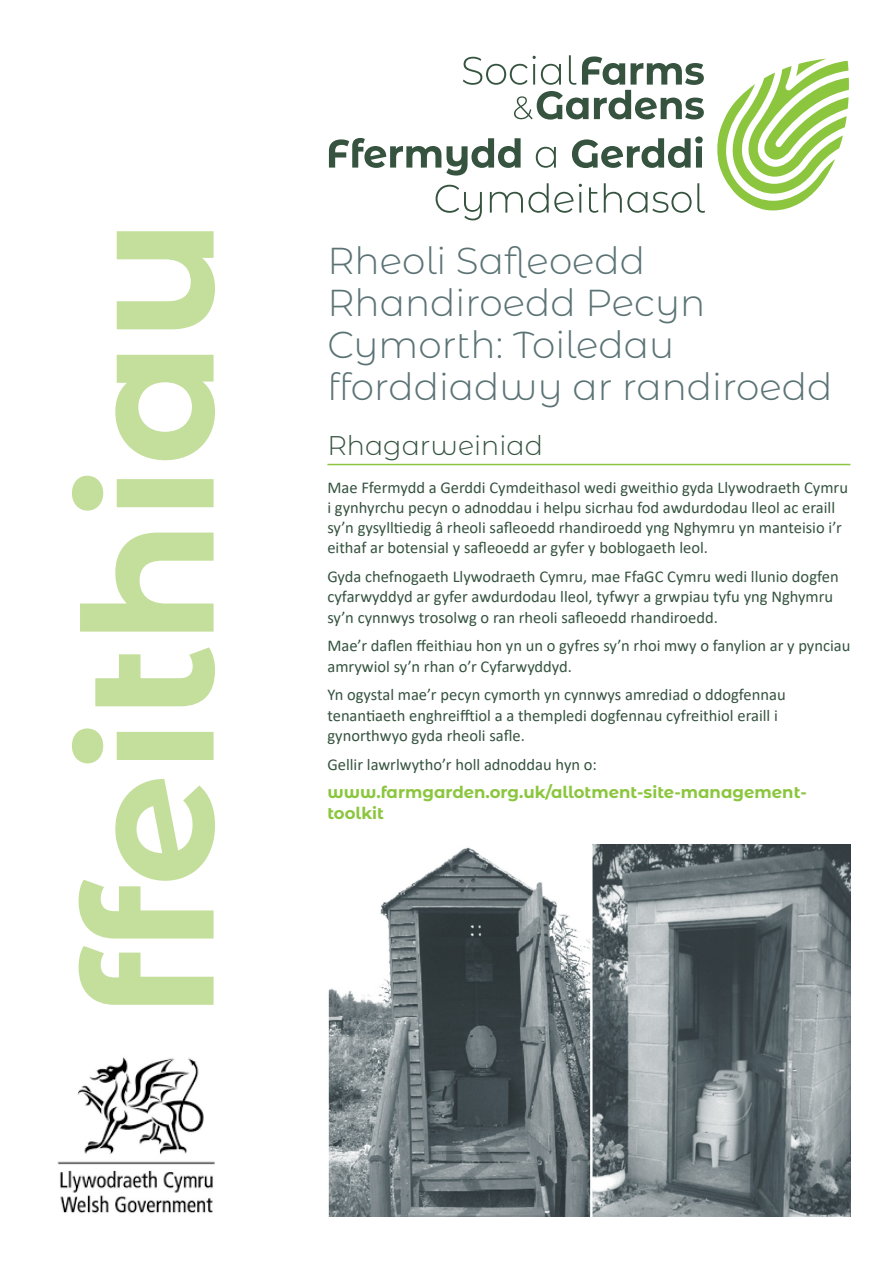
<style>
.page{position:relative;width:893px;height:1263px;background:#fff}
.page>*{position:absolute;margin:0;border:0;box-sizing:border-box;transform-origin:0 0}
.Title_in_sidebar{font:700 180px "Montserrat Alternates";color:#c4df9b}
.Main_heading{font:300 37.5px/42px "Montserrat Alternates";color:#5b7375}
.Sub_head_with_rule{font:300 27px "Montserrat Alternates";color:#35533f}
.paragraph{font:16.5px/20.2px "Calibri";color:#35533f}
.paragraph-2{font:700 16.5px/20.2px "Montserrat Alternates";color:#8bc63e}
</style>
<div class="page">
<svg style="left:717px;top:59px;width:132px;height:151px"></svg>
<svg style="left:463px;top:55px;width:241px;height:65px"></svg>
<svg style="left:329px;top:138px;width:192px;height:38px"></svg>
<svg style="left:536px;top:147px;width:20px;height:21px"></svg>
<svg style="left:572px;top:136px;width:131px;height:32px"></svg>
<svg style="left:436px;top:185px;width:46px;height:35px"></svg>
<svg style="left:490px;top:183px;width:92px;height:30px"></svg>
<svg style="left:589px;top:183px;width:116px;height:30px"></svg>
<hr style="left:327px;top:464px;width:523px;height:1px;background:#8bc63e">
<img style="left:57px;top:1057px;width:158px;height:156px">
<img style="left:328px;top:844px;width:522px;height:372px">
<p class="Title_in_sidebar" style="left:20px;top:1018px;width:801px;rotate:-90deg">ffeithiau</p>
<p class="Main_heading" style="left:327px;top:239px;width:507px">Rheoli Safleoedd<br>Rhandiroedd Pecyn<br>Cymorth: Toiledau fforddiadwy ar randiroedd</p>
<p class="Sub_head_with_rule" style="left:327px;top:427px;width:217px">Rhagarweiniad</p>
<p class="paragraph" style="left:327px;top:476px;width:522px">Mae Ffermydd a Gerddi Cymdeithasol wedi gweithio gyda Llywodraeth Cymru i gynhyrchu pecyn o adnoddau i helpu sicrhau fod awdurdodau lleol ac eraill sy’n gysylltiedig â rheoli safleoedd rhandiroedd yng Nghymru yn manteisio i’r eithaf ar botensial y safleoedd ar gyfer y boblogaeth leol.</p>
<p class="paragraph" style="left:327px;top:566px;width:513px">Gyda chefnogaeth Llywodraeth Cymru, mae FfaGC Cymru wedi llunio dogfen cyfarwyddyd ar gyfer awdurdodau lleol, tyfwyr a grwpiau tyfu yng Nghymru sy’n cynnwys trosolwg o ran rheoli safleoedd rhandiroedd.</p>
<p class="paragraph" style="left:327px;top:635px;width:524px">Mae’r daflen ffeithiau hon yn un o gyfres sy’n rhoi mwy o fanylion ar y pynciau amrywiol sy’n rhan o’r Cyfarwyddyd.</p>
<p class="paragraph" style="left:327px;top:684px;width:460px">Yn ogystal mae’r pecyn cymorth yn cynnwys amrediad o ddogfennau tenantiaeth enghreifftiol a a thempledi dogfennau cyfreithiol eraill i gynorthwyo gyda rheoli safle.</p>
<p class="paragraph" style="left:327px;top:753px;width:271px">Gellir lawrlwytho’r holl adnoddau hyn o:</p>
<p class="paragraph-2" style="left:327px;top:781px;width:481px">www.farmgarden.org.uk/allotment-site-management&shy;toolkit</p>
</div>
